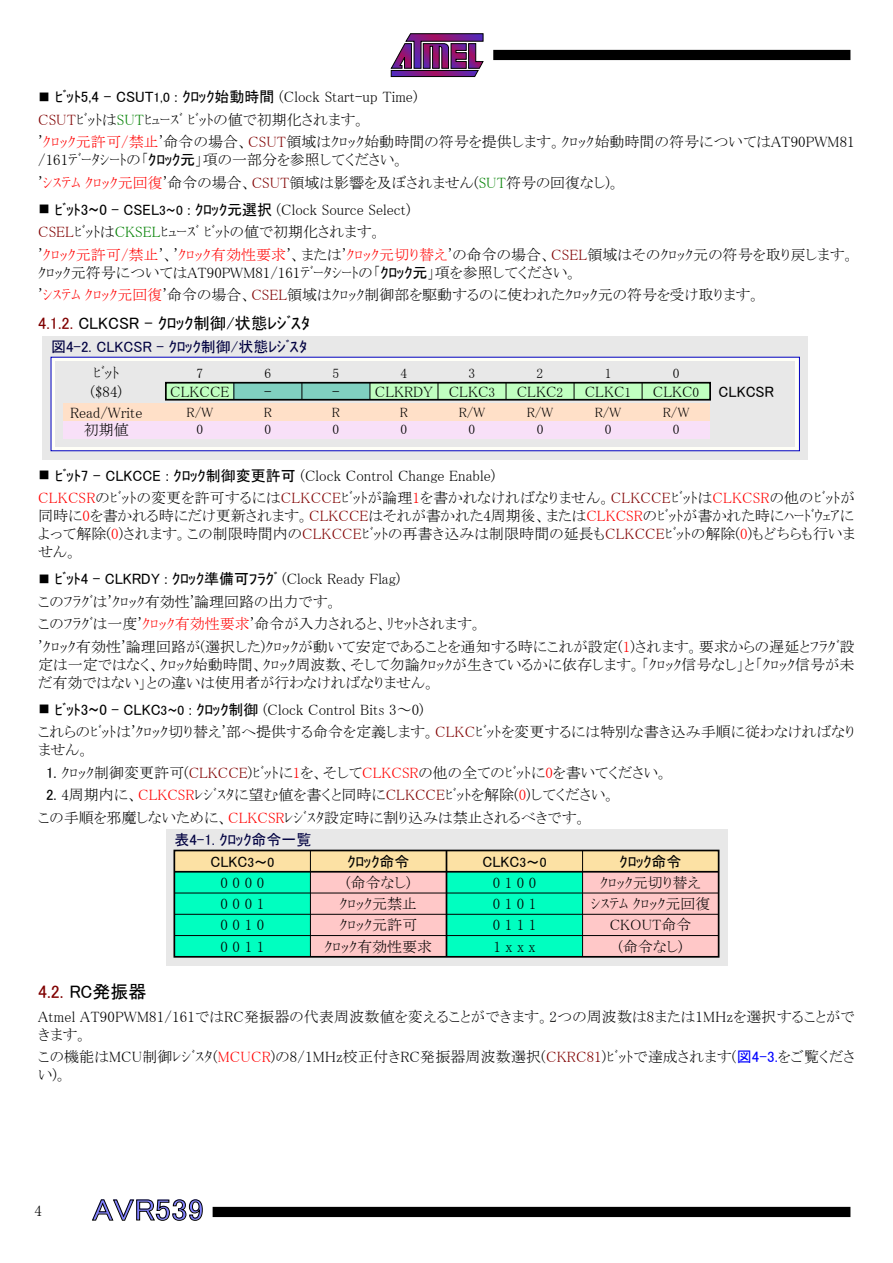
<style>
.page{position:relative;width:893px;height:1263px;background:#fff}
.page>*{position:absolute;margin:0;border:0;box-sizing:border-box;transform-origin:0 0}
.t1{font:30px "MS P Gothic";color:#8080ff;scale:1.1 1}
.t2{font:18px "MS P Gothic";color:#000}
.t3{font:16.5px "MS P Gothic";color:#000}
.t4{font:15px/22.5px "MS P Mincho";color:#000}
.t5{font:15px "MS P Gothic";color:#000}
.t6{font:15px/21.3px "MS P Gothic";color:#000040;text-align:center}
.t7{font:13.5px "MS P Mincho";color:#000}
.s1{font-size:12px}
.s2{font-size:13.5px}
.s3{font-family:"MS P Mincho"}
.s4{color:#800000}
.s5{color:#008000}
.s6{color:#f00}
.s7{font-family:"MS P Gothic"}
.s8{font-family:"MS P Gothic";font-size:12px}
.s9{font-family:"MS P Gothic";font-size:13.5px}
.s10{color:#000}
.s11{font-size:13.5px;color:#000}
.s12{font-family:"MS P Gothic";color:#00f}
</style>
<div class="page">
<svg style="left:390px;top:33px;width:94px;height:44px"></svg>
<div style="left:493px;top:50px;width:357px;height:10px;background:#000"></div>
<div style="left:213px;top:1207px;width:637px;height:10px;background:#000"></div>
<svg style="left:92px;top:1199px;width:111px;height:22px"></svg>
<div style="left:43px;top:336px;width:765px;height:123px;background:#e8e8e8"></div>
<div style="left:51px;top:357px;width:748px;height:94px;background:#fffff7"></div>
<div style="left:55px;top:361px;width:740px;height:85px;background:#e8e8e8"></div>
<div style="left:64px;top:404px;width:646px;height:17px;background:#ffe0c8"></div>
<div style="left:64px;top:421px;width:646px;height:17px;background:#f8e0f8"></div>
<div style="left:166px;top:383px;width:544px;height:17px;background:#c0ffc0"></div>
<div style="left:234px;top:383px;width:136px;height:17px;background:#80d0c0"></div>
<svg style="left:233px;top:385px;width:1px;height:13px"></svg>
<svg style="left:301px;top:385px;width:1px;height:13px"></svg>
<svg style="left:369px;top:385px;width:1px;height:13px"></svg>
<svg style="left:438px;top:385px;width:1px;height:13px"></svg>
<svg style="left:506px;top:385px;width:1px;height:13px"></svg>
<svg style="left:574px;top:385px;width:1px;height:13px"></svg>
<svg style="left:642px;top:385px;width:1px;height:13px"></svg>
<div style="left:165px;top:382px;width:546px;height:19px;border:2px solid #000"></div>
<div style="left:166px;top:829px;width:561px;height:136px;background:#e8e8e8"></div>
<div style="left:310px;top:872px;width:136px;height:85px;background:#ffc8c8"></div>
<div style="left:583px;top:872px;width:136px;height:85px;background:#ffc8c8"></div>
<div style="left:446px;top:872px;width:137px;height:85px;background:#00ffc0"></div>
<div style="left:174px;top:872px;width:136px;height:85px;background:#00ffc0"></div>
<div style="left:174px;top:850px;width:545px;height:22px;background:#fce1a4"></div>
<div style="left:173px;top:850px;width:546px;height:108px;border:2px solid #000"></div>
<hr style="left:310px;top:850px;width:1px;height:107px;background:#000">
<hr style="left:446px;top:850px;width:1px;height:107px;background:#000">
<hr style="left:582px;top:850px;width:1px;height:107px;background:#000">
<hr style="left:174px;top:871px;width:545px;height:2px;background:#000">
<hr style="left:174px;top:892px;width:545px;height:1px;background:#000">
<hr style="left:174px;top:914px;width:545px;height:1px;background:#000">
<hr style="left:174px;top:935px;width:545px;height:1px;background:#000">
<p class="t5" style="left:38px;top:89px;width:381px"><span class="s1">■</span> ﾋﾞｯﾄ5,4 - CSUT<span class="s2">1,0</span> : ｸﾛｯｸ始動時間 <span class="s3">(Clock Start-up Time)</span></p>
<p class="t4" style="left:38px;top:108px;width:818px"><span class="s4">CSUT</span>ﾋﾞｯﾄは<span class="s5">SUT</span>ﾋｭｰｽﾞ ﾋﾞｯﾄの値で初期化されます。<br>'<span class="s6">ｸﾛｯｸ元許可/禁止</span>'命令の場合、<span class="s4">CSUT</span>領域はｸﾛｯｸ始動時間の符号を提供します。ｸﾛｯｸ始動時間の符号についてはAT90PWM81</p>
<p class="t4" style="left:38px;top:149px;width:583px">/161ﾃﾞｰﾀｼｰﾄの「<span class="s7">ｸﾛｯｸ元</span>」項の一部分を参照してください。<br>'<span class="s6">ｼｽﾃﾑ ｸﾛｯｸ元回復</span>'命令の場合、<span class="s4">CSUT</span>領域は影響を及ぼされません(<span class="s5">SUT</span>符号の回復なし)。</p>
<p class="t5" style="left:38px;top:202px;width:374px"><span class="s1">■</span> ﾋﾞｯﾄ3～0 - CSEL<span class="s2">3～0</span> : ｸﾛｯｸ元選択 <span class="s3">(Clock Source Select)</span></p>
<p class="t4" style="left:38px;top:221px;width:818px"><span class="s4">CSEL</span>ﾋﾞｯﾄは<span class="s5">CKSEL</span>ﾋｭｰｽﾞ ﾋﾞｯﾄの値で初期化されます。<br>'<span class="s6">ｸﾛｯｸ元許可/禁止</span>'、'<span class="s6">ｸﾛｯｸ有効性要求</span>'、または'<span class="s6">ｸﾛｯｸ元切り替え</span>'の命令の場合、<span class="s4">CSEL</span>領域はそのｸﾛｯｸ元の符号を取り戻します。</p>
<p class="t4" style="left:38px;top:261px;width:724px">ｸﾛｯｸ元符号についてはAT90PWM81/161ﾃﾞｰﾀｼｰﾄの「<span class="s7">ｸﾛｯｸ元</span>」項を参照してください。<br>'<span class="s6">ｼｽﾃﾑ ｸﾛｯｸ元回復</span>'命令の場合、<span class="s4">CSEL</span>領域はｸﾛｯｸ制御部を駆動するのに使われたｸﾛｯｸ元の符号を受け取ります。</p>
<p class="t3" style="left:38px;top:315px;width:273px"><span class="s4">4.1.2.</span> CLKCSR - ｸﾛｯｸ制御/状態ﾚｼﾞｽﾀ</p>
<p class="t6" style="left:51px;top:336px;width:257px">図4-2. CLKCSR - ｸﾛｯｸ制御/状態ﾚｼﾞｽﾀ</p>
<p class="t4" style="left:170px;top:380px;width:61px">CLKCCE</p>
<p class="t4" style="left:264px;top:380px;width:9px">-</p>
<p class="t4" style="left:332px;top:380px;width:165px">- CLKRDY CLKC<span class="s2">3</span></p>
<p class="t4" style="left:517px;top:380px;width:48px">CLKC<span class="s2">2</span></p>
<p class="t4" style="left:585px;top:380px;width:48px">CLKC<span class="s2">1</span></p>
<p class="t4" style="left:653px;top:380px;width:48px">CLKC<span class="s2">0</span></p>
<p class="t4" style="left:93px;top:362px;width:28px">ﾋﾞｯﾄ</p>
<p class="t7" style="left:196px;top:367px;width:8px">7</p>
<p class="t7" style="left:264px;top:367px;width:8px">6</p>
<p class="t7" style="left:333px;top:367px;width:8px">5</p>
<p class="t7" style="left:401px;top:367px;width:8px">4</p>
<p class="t7" style="left:469px;top:367px;width:8px">3</p>
<p class="t7" style="left:537px;top:367px;width:8px">2</p>
<p class="t7" style="left:605px;top:367px;width:8px">1</p>
<p class="t7" style="left:673px;top:367px;width:8px">0</p>
<p class="t4" style="left:90px;top:380px;width:33px">($84)</p>
<p class="t5" style="left:719px;top:384px;width:57px">CLKCSR</p>
<p class="t7" style="left:187px;top:406px;width:28px">R/W</p>
<p class="t7" style="left:264px;top:406px;width:10px">R</p>
<p class="t7" style="left:332px;top:406px;width:10px">R</p>
<p class="t7" style="left:400px;top:406px;width:10px">R</p>
<p class="t7" style="left:459px;top:406px;width:28px">R/W</p>
<p class="t7" style="left:527px;top:406px;width:28px">R/W</p>
<p class="t7" style="left:595px;top:406px;width:28px">R/W</p>
<p class="t7" style="left:663px;top:406px;width:28px">R/W</p>
<p class="t7" style="left:196px;top:423px;width:8px">0</p>
<p class="t7" style="left:265px;top:423px;width:8px">0</p>
<p class="t7" style="left:333px;top:423px;width:8px">0</p>
<p class="t7" style="left:401px;top:423px;width:8px">0</p>
<p class="t7" style="left:469px;top:423px;width:8px">0</p>
<p class="t7" style="left:537px;top:423px;width:8px">0</p>
<p class="t7" style="left:605px;top:423px;width:8px">0</p>
<p class="t7" style="left:673px;top:423px;width:8px">0</p>
<p class="t4" style="left:70px;top:404px;width:74px;line-height:17px;text-align:center">Read/Write初期値</p>
<p class="t4" style="left:38px;top:464px;width:818px"><span class="s8">■</span> <span class="s7">ﾋﾞｯﾄ7 - CLKCCE : ｸﾛｯｸ制御変更許可</span> (Clock Control Change Enable)<br><span class="s6">CLKCSR</span>のﾋﾞｯﾄの変更を許可するには<span class="s4">CLKCCE</span>ﾋﾞｯﾄが論理<span class="s6">1</span>を書かれなければなりません。<span class="s4">CLKCCE</span>ﾋﾞｯﾄは<span class="s6">CLKCSR</span>の他のﾋﾞｯﾄが</p>
<p class="t4" style="left:38px;top:507px;width:818px;line-height:18px;text-align:justify">同時に<span class="s6">0</span>を書かれる時にだけ更新されます。<span class="s4">CLKCCE</span>はそれが書かれた4周期後、または<span class="s6">CLKCSR</span>のﾋﾞｯﾄが書かれた時にﾊｰﾄﾞｳｪｱによって解除(<span class="s6">0</span>)されます。この制限時間内の<span class="s4">CLKCCE</span>ﾋﾞｯﾄの再書き込みは制限時間の延長も<span class="s4">CLKCCE</span>ﾋﾞｯﾄの解除(<span class="s6">0</span>)もどちらも行いません。</p>
<p class="t5" style="left:38px;top:571px;width:364px"><span class="s1">■</span> ﾋﾞｯﾄ4 - CLKRDY : ｸﾛｯｸ準備可ﾌﾗｸﾞ <span class="s3">(Clock Ready Flag)</span></p>
<p class="t4" style="left:38px;top:590px;width:818px">このﾌﾗｸﾞは'ｸﾛｯｸ有効性'論理回路の出力です。<br>このﾌﾗｸﾞは一度'<span class="s6">ｸﾛｯｸ有効性要求</span>'命令が入力されると、ﾘｾｯﾄされます。<br>'ｸﾛｯｸ有効性'論理回路が(選択した)ｸﾛｯｸが動いて安定であることを通知する時にこれが設定(<span class="s6">1</span>)されます。要求からの遅延とﾌﾗｸﾞ設</p>
<p class="t4" style="left:38px;top:655px;width:818px;line-height:18px">定は一定ではなく、ｸﾛｯｸ始動時間、ｸﾛｯｸ周波数、そして勿論ｸﾛｯｸが生きているかに依存します。「ｸﾛｯｸ信号なし」と「ｸﾛｯｸ信号が未だ有効ではない」との違いは使用者が行わなければなりません。</p>
<p class="t4" style="left:38px;top:698px;width:818px"><span class="s8">■</span> <span class="s7">ﾋﾞｯﾄ3～0 - CLKC</span><span class="s9">3～0</span> <span class="s7">: ｸﾛｯｸ制御</span> (Clock Control Bits 3～0)<br>これらのﾋﾞｯﾄは'ｸﾛｯｸ切り替え'部へ提供する命令を定義します。<span class="s4">CLKC</span>ﾋﾞｯﾄを変更するには特別な書き込み手順に従わなければなり</p>
<p class="t4" style="left:38px;top:738px;width:53px">ません。</p>
<p class="t4" style="left:46px;top:761px;width:623px"><span class="s7">1.</span> ｸﾛｯｸ制御変更許可(<span class="s4">CLKCCE</span>)ﾋﾞｯﾄに<span class="s6">1</span>を、そして<span class="s6">CLKCSR</span>の他の全てのﾋﾞｯﾄに<span class="s6">0</span>を書いてください。</p>
<p class="t4" style="left:38px;top:783px;width:579px;text-indent:8px"><span class="s7">2.</span> 4周期内に、<span class="s6">CLKCSR</span>ﾚｼﾞｽﾀに望む値を書くと同時に<span class="s4">CLKCCE</span>ﾋﾞｯﾄを解除(<span class="s6">0</span>)してください。この手順を邪魔しないために、<span class="s6">CLKCSR</span>ﾚｼﾞｽﾀ設定時に割り込みは禁止されるべきです。</p>
<p class="t6" style="left:174px;top:829px;width:139px">表4-1. ｸﾛｯｸ命令一覧<br><span class="s10">CLKC</span><span class="s11">3～0</span></p>
<p class="t5" style="left:347px;top:854px;width:64px">ｸﾛｯｸ命令</p>
<p class="t5" style="left:483px;top:854px;width:65px">CLKC<span class="s2">3～0</span></p>
<p class="t5" style="left:620px;top:854px;width:64px">ｸﾛｯｸ命令</p>
<p class="t4" style="left:221px;top:871px;width:45px">0 0 0 0</p>
<p class="t4" style="left:346px;top:871px;width:66px">(命令なし)</p>
<p class="t4" style="left:493px;top:871px;width:45px">0 1 0 0</p>
<p class="t4" style="left:600px;top:871px;width:102px">ｸﾛｯｸ元切り替え</p>
<p class="t4" style="left:220px;top:892px;width:45px">0 0 0 1</p>
<p class="t4" style="left:340px;top:892px;width:79px">ｸﾛｯｸ元禁止</p>
<p class="t4" style="left:493px;top:892px;width:45px">0 1 0 1</p>
<p class="t4" style="left:591px;top:892px;width:121px">ｼｽﾃﾑ ｸﾛｯｸ元回復</p>
<p class="t4" style="left:220px;top:914px;width:45px">0 0 1 0</p>
<p class="t4" style="left:340px;top:914px;width:79px">ｸﾛｯｸ元許可</p>
<p class="t4" style="left:493px;top:914px;width:45px">0 1 1 1</p>
<p class="t4" style="left:610px;top:914px;width:83px">CKOUT命令</p>
<p class="t4" style="left:220px;top:935px;width:45px">0 0 1 1</p>
<p class="t4" style="left:325px;top:935px;width:109px">ｸﾛｯｸ有効性要求</p>
<p class="t4" style="left:493px;top:935px;width:44px">1 x x x</p>
<p class="t4" style="left:618px;top:935px;width:66px">(命令なし)</p>
<p class="t2" style="left:38px;top:982px;width:110px"><span class="s4">4.2.</span> RC発振器</p>
<p class="t4" style="left:38px;top:1007px;width:818px;line-height:18px">Atmel AT90PWM81/161ではRC発振器の代表周波数値を変えることができます。2つの周波数は8または1MHzを選択することができます。</p>
<p class="t4" style="left:38px;top:1048px;width:818px;line-height:18px">この機能はMCU制御ﾚｼﾞｽﾀ(<span class="s6">MCUCR</span>)の8/1MHz校正付きRC発振器周波数選択(<span class="s4">CKRC81</span>)ﾋﾞｯﾄで達成されます(<span class="s12">図4-3.</span>をご覧ください)。</p>
<p class="t4" style="left:35px;top:1199px;width:9px">4</p>
<h1 class="t1" style="left:92px;top:1195px;width:103px">AVR539</h1>
</div>
